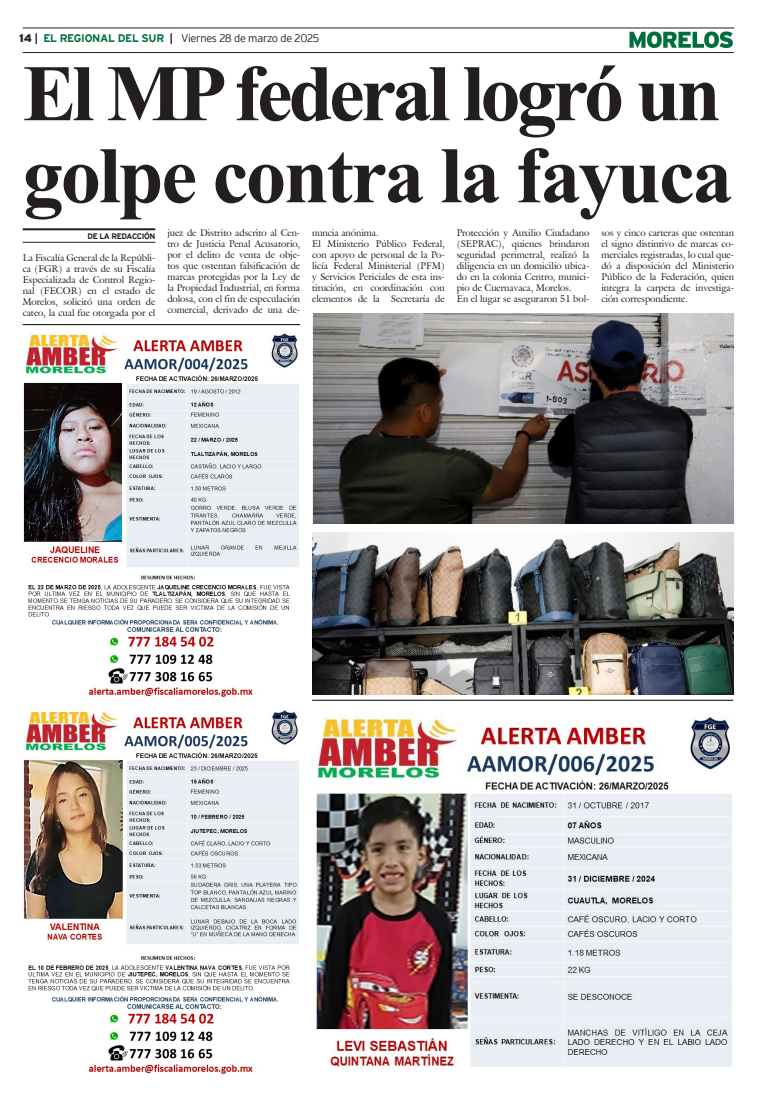
<style>
.page{position:relative;width:757px;height:1106px;background:#fff}
.page>*{position:absolute;margin:0;border:0;box-sizing:border-box;transform-origin:0 0}
.Cabeza_01{font:700 80px/82px "Times New Roman";letter-spacing:-.03em;color:#231f20}
.t1{font:300 11px "Interstate";letter-spacing:-.03em;color:#231f20}
.t2{font:9.5px/11px "Galliard IT Cby BT";color:#231f20;text-align:justify}
.t3{font:700 8px "Interstate";letter-spacing:-.05em;color:#231f20}
.s1{font-weight:900}
.s2{font-weight:700}
.s3{font-weight:700;color:#006f3c}
</style>
<div class="page">
<hr style="left:23px;top:28px;width:711px;height:1px;background:#231f20">
<hr style="left:23px;top:52px;width:711px;height:1px;background:#231f20">
<svg style="left:629px;top:31px;width:104px;height:17px"></svg>
<img style="left:23px;top:707px;width:276px;height:367px">
<hr style="left:23px;top:324px;width:277px;height:1px;background:#000">
<img style="left:316px;top:712px;width:416px;height:357px">
<img style="left:23px;top:330px;width:276px;height:367px">
<hr style="left:23px;top:228px;width:132px;height:2px;background:#231f20">
<hr style="left:23px;top:242px;width:132px;height:1px;background:#231f20">
<hr style="left:312px;top:699px;width:421px;height:1px;background:#000">
<img style="left:312px;top:313px;width:422px;height:210px">
<img style="left:312px;top:532px;width:421px;height:162px">
<p class="t1" style="left:19px;top:32px;width:302px"><span class="s1">14</span> <span class="s2">|</span> <span class="s3">EL REGIONAL DEL SUR</span> <span class="s2">|</span> Viernes 28 de marzo de 2025</p>
<p class="Cabeza_01" style="left:23px;top:50px;width:711px">El MP federal logró un golpe contra la fayuca</p>
<p class="t3" style="left:87px;top:232px;width:69px">DE LA REDACCIÓN</p>
<p class="t2" style="left:312px;top:227px;width:68px">nuncia anónima.</p>
<p class="t2" style="left:312px;top:238px;width:134px">El Ministerio Público Federal, con apoyo de personal de la Po&shy;licía Federal Ministerial (PFM) y Servicios Periciales de esta ins&shy;titución, en coordinación con elementos de la Secretaría de</p>
<p class="t2" style="left:457px;top:227px;width:134px">Protección y Auxilio Ciudadano (SEPRAC), quienes brindaron seguridad perimetral, realizó la diligencia en un domicilio ubica&shy;do en la colonia Centro, munici&shy;pio de Cuernavaca, Morelos.</p>
<p class="t2" style="left:167px;top:227px;width:134px">juez de Distrito adscrito al Cen&shy;tro de Justicia Penal Acusatorio, por el delito de venta de obje&shy;tos que ostentan falsificación de marcas protegidas por la Ley de la Propiedad Industrial, en forma dolosa, con el fin de especulación comercial, derivado de una de-</p>
<p class="t2" style="left:601px;top:227px;width:134px">sos y cinco carteras que ostentan el signo distintivo de marcas co&shy;merciales registradas, lo cual que&shy;dó a disposición del Ministerio Público de la Federación, quien integra la carpeta de investiga&shy;ción correspondiente.</p>
<p class="t2" style="left:23px;top:252px;width:134px">La Fiscalía General de la Repúbli&shy;ca (FGR) a través de su Fiscalía Especializada de Control Regio&shy;nal (FECOR) en el estado de Morelos, solicitó una orden de cateo, la cual fue otorgada por el</p>
<p class="t2" style="left:457px;top:293px;width:134px">En el lugar se aseguraron 51 bol-</p>
</div>
